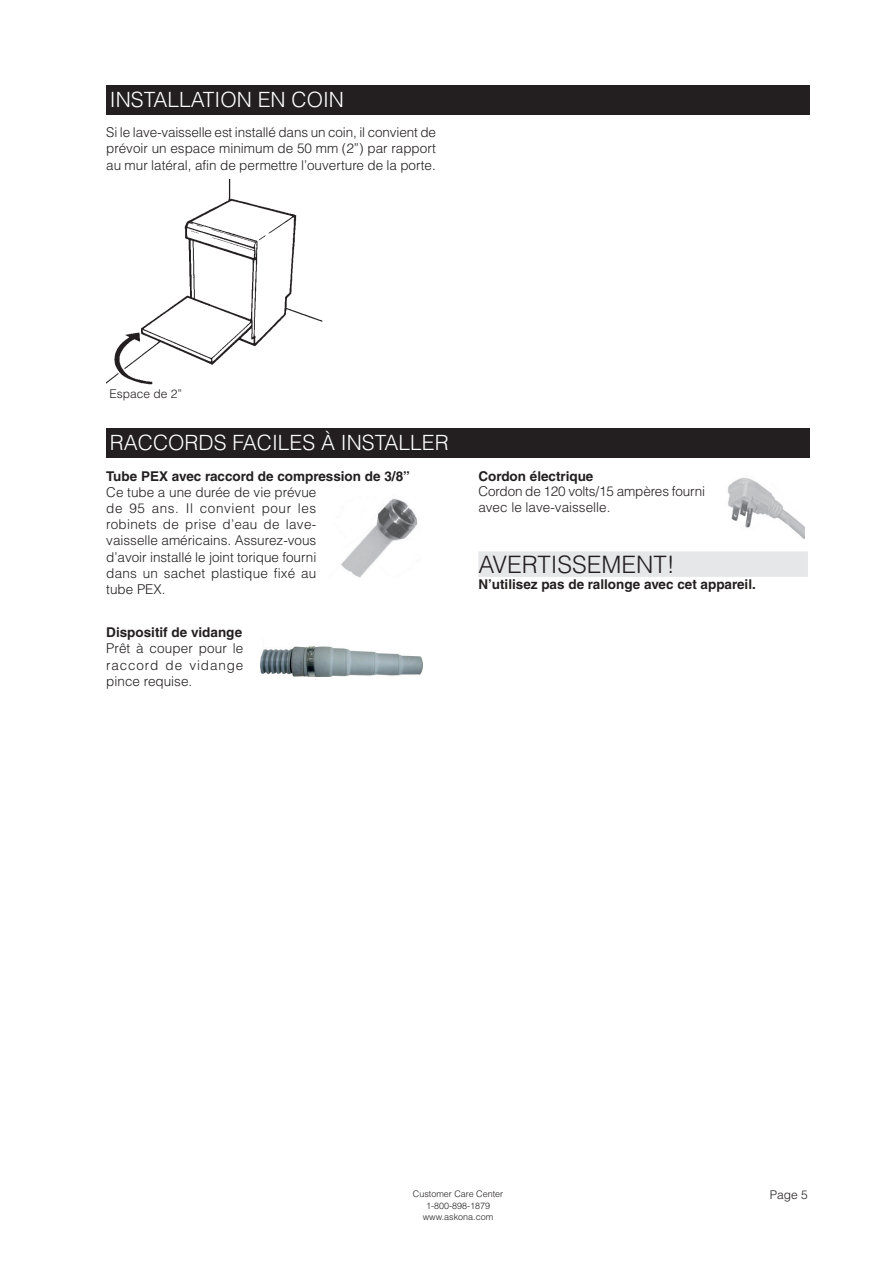
<style>
.page{position:relative;width:893px;height:1263px;background:#fff}
.page>*{position:absolute;margin:0;border:0;box-sizing:border-box;transform-origin:0 0}
.VARNING__text{font:300 24px "Helvetica LT Std";color:#231f20}
.Subhead_1{font:300 21px "Helvetica LT Std";color:#fff}
.Body_text{font:300 13.5px/16.2px "Helvetica LT Std";color:#231f20;text-align:justify}
.Body_text-2{font:700 13.5px "Helvetica LT Std";color:#231f20}
.t1{font:300 12px "Helvetica LT Std";color:#231f20}
.t2{font:300 9px/10.8px "Helvetica LT Std";color:#231f20;text-align:center}
</style>
<div class="page">
<img style="left:106px;top:180px;width:216px;height:204px">
<div style="left:106px;top:85px;width:704px;height:30px;background:#231f20"></div>
<div style="left:106px;top:428px;width:704px;height:30px;background:#231f20"></div>
<img style="left:341px;top:498px;width:77px;height:80px">
<img style="left:260px;top:646px;width:162px;height:30px">
<img style="left:728px;top:478px;width:77px;height:61px">
<div style="left:478px;top:551px;width:330px;height:26px;background:#e6e7e9"></div>
<p class="Subhead_1" style="left:110px;top:87px;width:236px">INSTALLATION EN COIN</p>
<p class="Body_text" style="left:106px;top:124px;width:331px">Si le lave-vaisselle est installé dans un coin, il convient de prévoir un espace minimum de 50 mm (2”) par rapport au mur latéral, afin de permettre l’ouverture de la porte.</p>
<p class="t1" style="left:110px;top:386px;width:74px">Espace de 2”</p>
<p class="Subhead_1" style="left:110px;top:430px;width:340px">RACCORDS FACILES À INSTALLER</p>
<p class="Body_text-2" style="left:106px;top:467px;width:305px">Tube PEX avec raccord de compression de 3/8”</p>
<p class="Body_text" style="left:106px;top:484px;width:212px">Ce tube a une durée de vie prévue de 95 ans. Il convient pour les robinets de prise d’eau de lave&shy;vaisselle américains. Assurez-vous d’avoir installé le joint torique fourni dans un sachet plastique fixé au tube PEX.</p>
<p class="Body_text-2" style="left:106px;top:624px;width:137px">Dispositif de vidange</p>
<p class="Body_text" style="left:106px;top:640px;width:139px">Prêt à couper pour le raccord de vidange pince requise.</p>
<p class="Body_text-2" style="left:478px;top:467px;width:117px">Cordon électrique</p>
<p class="Body_text" style="left:478px;top:483px;width:228px;line-height:15.8px">Cordon de 120 volts/15 ampères fourni avec le lave-vaisselle.</p>
<p class="VARNING__text" style="left:478px;top:549px;width:198px">AVERTISSEMENT!</p>
<p class="Body_text-2" style="left:478px;top:576px;width:279px">N’utilisez pas de rallonge avec cet appareil.</p>
<p class="t2" style="left:413px;top:1188px;width:92px">Customer Care Center</p>
<p class="t1" style="left:770px;top:1187px;width:40px">Page 5</p>
<p class="t2" style="left:423px;top:1200px;width:72px">1-800-898-1879 www.askona.com</p>
</div>
